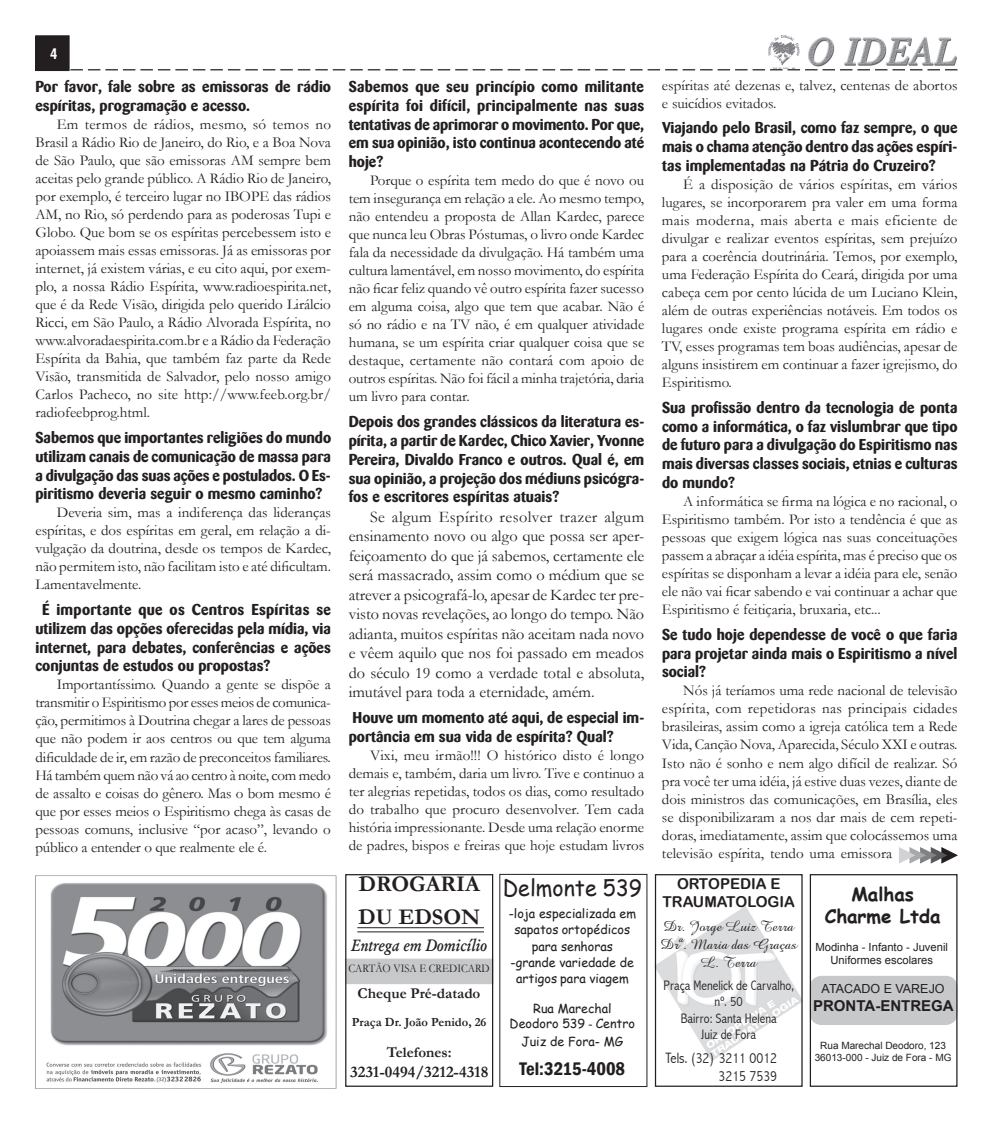
<style>
.page{position:relative;width:993px;height:1124px;background:#fff}
.page>*{position:absolute;margin:0;border:0;box-sizing:border-box;transform-origin:0 0}
.t1{font:700 22.5px/32.5px "Garamond";color:#231f20}
.t2{font:22.5px "Comic Sans MS";color:#231f20;scale:.95 1}
.t3{font:700 18.75px/22.5px "Comic Sans MS";color:#231f20;text-align:center}
.t4{font:600 condensed 18.75px "Franklin Gothic";color:#231f20}
.t5{font:700 condensed 17.5px "Tw Cen";color:#fff}
.t6{font:italic 600 16.5px "Garamond";color:#231f20;scale:.9 1}
.t7{font:16.25px/19.5px "Garamond";color:#231f20;text-align:justify}
.t8{font:700 16.25px "Garamond";color:#231f20}
.t9{font:700 15.62px/18.8px "Barmeno";color:#231f20;text-align:justify}
.t10{font:15px/18px "Garamond";color:#231f20;text-align:justify}
.t11{font:15px/18px "Amazone BT";color:#231f20;text-align:center}
.t12{font:700 15px "Garamond";color:#231f20}
.t13{font:300 condensed 15px/18px "Abadi";color:#231f20;text-align:right}
.t14{font:15px/18px "Arial Rounded MT Bold";color:#231f20;text-align:center}
.t15{font:700 15px "Arial";color:#231f20}
.t16{font:300 condensed 13.75px/16.5px "Abadi";color:#231f20;text-align:center}
.t17{font:12.5px/16.2px "Comic Sans MS";color:#231f20;text-align:center}
.t18{font:700 12.5px "Garamond";color:#231f20}
.t19{font:12.5px "Arial";color:#231f20}
.t20{font:11.75px "Garamond";color:#231f20;scale:.9 1}
.t21{font:11.25px/13.5px "Arial";color:#231f20;text-align:center}
.t22{font:10px/12px "Arial";color:#231f20;text-align:center}
.s1{font-family:"Times New Roman"}
</style>
<div class="page">
<div style="left:36px;top:36px;width:33px;height:34px;background:#231f20"></div>
<div style="left:35px;top:35px;width:34px;height:36px;border:1px solid #231f20"></div>
<img style="left:768px;top:35px;width:31px;height:33px">
<svg style="left:35px;top:69px;width:922px;height:1px"></svg>
<img style="left:808px;top:37px;width:149px;height:30px">
<img style="left:656px;top:905px;width:144px;height:155px">
<div style="left:654px;top:873px;width:148px;height:213px;border:1px solid #231f20"></div>
<div style="left:345px;top:958px;width:148px;height:25px;background:#c7c8ca;border:1px solid #c7c8ca"></div>
<div style="left:345px;top:873px;width:148px;height:213px;border:1px solid #231f20"></div>
<hr style="left:357px;top:927px;width:127px;height:1px;background:#231f20">
<hr style="left:357px;top:931px;width:127px;height:1px;background:#231f20">
<div style="left:810px;top:976px;width:146px;height:48px;background:#c7c8ca;border-radius:11px"></div>
<div style="left:809px;top:975px;width:148px;height:49px;border:1px solid #c7c8ca;border-radius:11px"></div>
<div style="left:809px;top:873px;width:148px;height:213px;border:1px solid #231f20"></div>
<img style="left:35px;top:875px;width:302px;height:213px">
<svg style="left:899px;top:847px;width:58px;height:16px"></svg>
<p class="t5" style="left:50px;top:43px;width:9px">4</p>
<p class="t9" style="left:35px;top:77px;width:297px">Por favor, fale sobre as emissoras de rádio espíritas, programação e acesso.</p>
<p class="t10" style="left:35px;top:115px;width:297px;text-indent:21px">Em termos de rádios, mesmo, só temos no Brasil a Rádio Rio de Janeiro, do Rio, e a Boa Nova de São Paulo, que são emissoras AM sempre bem aceitas pelo grande público. A Rádio Rio de Janeiro, por exemplo, é terceiro lugar no IBOPE das rádios AM, no Rio, só perdendo para as poderosas Tupi e Globo. Que bom se os espíritas percebessem isto e apoiassem mais essas emissoras. Já as emissoras por internet, já existem várias, e eu cito aqui, por exem&shy;plo, a nossa Rádio Espírita, www.radioespirita.net, que é da Rede Visão, dirigida pelo querido Lirálcio Ricci, em São Paulo, a Rádio Alvorada Espírita, no www.alvoradaespirita.com.br e a Rádio da Federação Espírita da Bahia, que também faz parte da Rede Visão, transmitida de Salvador, pelo nosso amigo Carlos Pacheco, no site http://www.feeb.org.br/ radiofeebprog.html.</p>
<p class="t9" style="left:35px;top:428px;width:297px">Sabemos que importantes religiões do mundo utilizam canais de comunicação de massa para a divulgação das suas ações e postulados. O Es&shy;piritismo deveria seguir o mesmo caminho?</p>
<p class="t10" style="left:35px;top:503px;width:297px;text-indent:21px">Deveria sim, mas a indiferença das lideranças espíritas, e dos espíritas em geral, em relação a di&shy;vulgação da doutrina, desde os tempos de Kardec, não permitem isto, não facilitam isto e até dificultam.<br>Lamentavelmente.</p>
<p class="t9" style="left:35px;top:600px;width:297px;text-indent:7px">É importante que os Centros Espíritas se utilizem das opções oferecidas pela mídia, via internet, para debates, conferências e ações conjuntas de estudos ou propostas?</p>
<p class="t10" style="left:35px;top:675px;width:297px;text-indent:21px">Importantíssimo. Quando a gente se dispõe a transmitir o Espiritismo por esses meios de comunica&shy;ção, permitimos à Doutrina chegar a lares de pessoas que não podem ir aos centros ou que tem alguma dificuldade de ir, em razão de preconceitos familiares.<br>Há também quem não vá ao centro à noite, com medo de assalto e coisas do gênero. Mas o bom mesmo é que por esses meios o Espiritismo chega às casas de pessoas comuns, inclusive “por acaso”, levando o público a entender o que realmente ele é.</p>
<p class="t9" style="left:348px;top:77px;width:297px">Sabemos que seu princípio como militante espírita foi difícil, principalmente nas suas tentativas de aprimorar o movimento. Por que, em sua opinião, isto continua acontecendo até hoje?</p>
<p class="t10" style="left:348px;top:171px;width:297px;text-indent:21px">Porque o espírita tem medo do que é novo ou tem insegurança em relação a ele. Ao mesmo tempo, não entendeu a proposta de Allan Kardec, parece que nunca leu Obras Póstumas, o livro onde Kardec fala da necessidade da divulgação. Há também uma cultura lamentável, em nosso movimento, do espírita não ficar feliz quando vê outro espírita fazer sucesso em alguma coisa, algo que tem que acabar. Não é só no rádio e na TV não, é em qualquer atividade humana, se um espírita criar qualquer coisa que se destaque, certamente não contará com apoio de outros espíritas. Não foi fácil a minha trajetória, daria um livro para contar.</p>
<p class="t9" style="left:348px;top:412px;width:297px">Depois dos grandes clássicos da literatura es&shy;pírita, a partir de Kardec, Chico Xavier, Yvonne Pereira, Divaldo Franco e outros. Qual é, em sua opinião, a projeção dos médiuns psicógra&shy;fos e escritores espíritas atuais?</p>
<p class="t7" style="left:348px;top:506px;width:297px;text-indent:21px">Se algum Espírito resolver trazer algum ensinamento novo ou algo que possa ser aper&shy;feiçoamento do que já sabemos, certamente ele será massacrado, assim como o médium que se atrever a psicografá-lo, apesar de Kardec ter pre&shy;visto novas revelações, ao longo do tempo. Não adianta, muitos espíritas não aceitam nada novo e vêem aquilo que nos foi passado em meados do século 19 como a verdade total e absoluta, imutável para toda a eternidade, amém.</p>
<p class="t9" style="left:348px;top:708px;width:297px">Houve um momento até aqui, de especial im&shy;portância em sua vida de espírita? Qual?</p>
<p class="t10" style="left:348px;top:745px;width:297px;text-indent:21px">Vixi, meu irmão!!! O histórico disto é longo demais e, também, daria um livro. Tive e continuo a ter alegrias repetidas, todos os dias, como resultado do trabalho que procuro desenvolver. Tem cada história impressionante. Desde uma relação enorme de padres, bispos e freiras que hoje estudam livros</p>
<h1 class="t1" style="left:358px;top:867px;width:124px">DROGARIA<br>DU EDSON</h1>
<p class="t6" style="left:351px;top:934px;width:153px">Entrega em Domicílio</p>
<p class="t20" style="left:348px;top:959px;width:158px">CARTÃO VISA E CREDICARD</p>
<p class="t12" style="left:357px;top:982px;width:124px">Cheque Pré-datado</p>
<p class="t18" style="left:352px;top:1013px;width:136px">Praça Dr. João Penido, 26</p>
<p class="t8" style="left:350px;top:1060px;width:140px">3231-0494/3212-4318</p>
<p class="t12" style="left:386px;top:1041px;width:66px">Telefones:</p>
<h1 class="t2" style="left:502px;top:870px;width:148px">Delmonte 539</h1>
<p class="t17" style="left:508px;top:904px;width:129px">-loja especializada em sapatos ortopédicos para senhoras -grande variedade de artigos para viagem</p>
<p class="t17" style="left:509px;top:1000px;width:127px;line-height:15px">Rua Marechal<br>Deodoro 539 <span class="s1">-</span> Centro</p>
<p class="t17" style="left:521px;top:1032px;width:103px">Juiz de Fora- MG</p>
<p class="t4" style="left:519px;top:1055px;width:107px">Tel:3215-4008</p>
<p class="t10" style="left:661px;top:75px;width:297px">espíritas até dezenas e, talvez, centenas de abortos e suicídios evitados.</p>
<p class="t9" style="left:661px;top:119px;width:297px">Viajando pelo Brasil, como faz sempre, o que mais o chama atenção dentro das ações espíri&shy;tas implementadas na Pátria do Cruzeiro?</p>
<p class="t10" style="left:661px;top:175px;width:297px;text-indent:21px">É a disposição de vários espíritas, em vários lugares, se incorporarem pra valer em uma forma mais moderna, mais aberta e mais eficiente de divulgar e realizar eventos espíritas, sem prejuízo para a coerência doutrinária. Temos, por exemplo, uma Federação Espírita do Ceará, dirigida por uma cabeça cem por cento lúcida de um Luciano Klein, além de outras experiências notáveis. Em todos os lugares onde existe programa espírita em rádio e TV, esses programas tem boas audiências, apesar de alguns insistirem em continuar a fazer igrejismo, do Espiritismo.</p>
<p class="t9" style="left:661px;top:398px;width:297px">Sua profissão dentro da tecnologia de ponta como a informática, o faz vislumbrar que tipo de futuro para a divulgação do Espiritismo nas mais diversas classes sociais, etnias e culturas do mundo?</p>
<p class="t10" style="left:661px;top:492px;width:297px;text-indent:21px">A informática se firma na lógica e no racional, o Espiritismo também. Por isto a tendência é que as pessoas que exigem lógica nas suas conceituações passem a abraçar a idéia espírita, mas é preciso que os espíritas se disponham a levar a idéia para ele, senão ele não vai ficar sabendo e vai continuar a achar que Espiritismo é feitiçaria, bruxaria, etc...</p>
<p class="t9" style="left:661px;top:625px;width:297px">Se tudo hoje dependesse de você o que faria para projetar ainda mais o Espiritismo a nível social?</p>
<p class="t10" style="left:661px;top:681px;width:297px;text-indent:21px">Nós já teríamos uma rede nacional de televisão espírita, com repetidoras nas principais cidades brasileiras, assim como a igreja católica tem a Rede Vida, Canção Nova, Aparecida, Século XXI e outras.<br>Isto não é sonho e nem algo difícil de realizar. Só pra você ter uma idéia, já estive duas vezes, diante de dois ministros das comunicações, em Brasília, eles se disponibilizaram a nos dar mais de cem repeti&shy;doras, imediatamente, assim que colocássemos uma televisão espírita, tendo uma emissora</p>
<p class="t14" style="left:662px;top:873px;width:134px">ORTOPEDIA E<br>TRAUMATOLOGIA</p>
<p class="t11" style="left:660px;top:917px;width:138px">Dr. Jorge Luiz Terra<br>Drª. Maria das Graças<br>L. Terra</p>
<p class="t16" style="left:663px;top:976px;width:132px">Praça Menelick de Carvalho, nº. 50<br>Bairro: Santa Helena<br>Juiz de Fora</p>
<p class="t13" style="left:665px;top:1049px;width:113px">Tels. (32) 3211 0012<br>3215 7539</p>
<p class="t3" style="left:824px;top:881px;width:117px">Malhas<br>Charme Ltda</p>
<p class="t21" style="left:815px;top:939px;width:134px">Modinha - Infanto - Juvenil<br>Uniformes escolares</p>
<p class="t19" style="left:821px;top:980px;width:124px">ATACADO E VAREJO</p>
<p class="t15" style="left:812px;top:995px;width:142px">PRONTA-ENTREGA</p>
<p class="t22" style="left:814px;top:1039px;width:138px">Rua Marechal Deodoro, 123<br>36013-000 - Juiz de Fora - MG</p>
</div>
